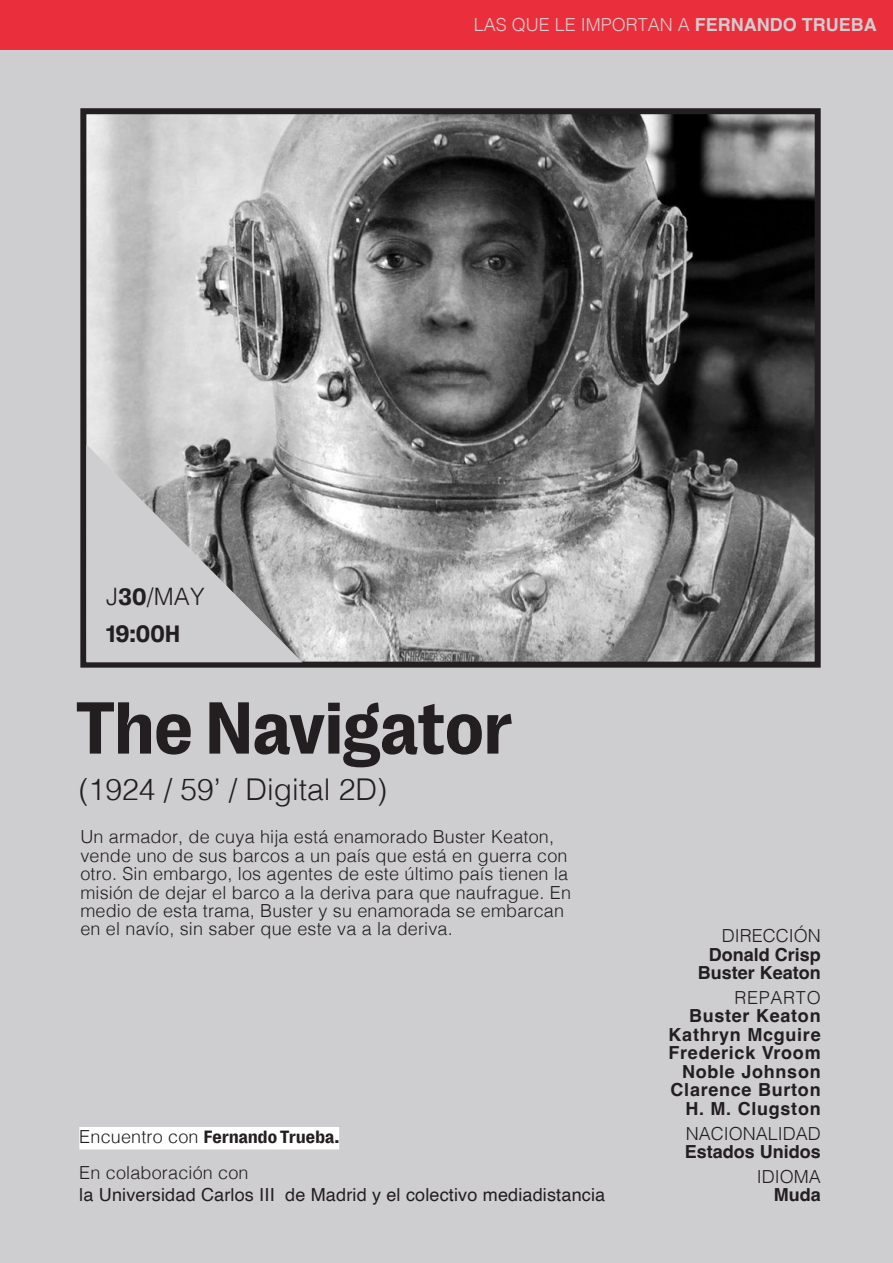
<style>
.page{position:relative;width:893px;height:1263px;background:#cecdcf}
.page>*{position:absolute;margin:0;border:0;box-sizing:border-box;transform-origin:0 0}
.t1{font:700 75px "PP Right Grotesk";color:#231f20}
.t2{font:300 30px "Helvetica";color:#231f20}
.t3{font:300 24px "Helvetica";color:#231f20}
.t4{font:700 24px "PP Right Grotesk";color:#231f20}
.t5{font:300 18px/18.5px "Helvetica";letter-spacing:.01em;color:#231f20;text-align:right}
.t6{font:700 18px/18.5px "Helvetica";letter-spacing:.04em;color:#231f20;text-align:right}
.Estilo_de_párrafo_1{font:18px/22.5px "Helvetica";letter-spacing:.01em;color:#231f20}
.t7{font:700 18px/18.5px "Helvetica";color:#231f20;text-align:right}
.t8{font:300 18px "Helvetica";color:#cecdcf}
.t9{font:700 18px "PP Right Grotesk";letter-spacing:.01em;color:#231f20}
.s1{font-family:"PP Right Grotesk";font-weight:700}
.s2{font-weight:700}
.s3{font-family:"Helvetica";font-weight:300}
.s4{font-weight:300}
</style>
<div class="page">
<div style="left:0;top:0;width:893px;height:50px;background:#eb2e3c"></div>
<img style="left:87px;top:115px;width:727px;height:546px">
<div style="left:80px;top:108px;width:741px;height:560px;border:6px solid #231f20"></div>
<svg style="left:86px;top:444px;width:216px;height:218px"></svg>
<div style="left:79px;top:1127px;width:260px;height:22px;background:#fff"></div>
<p class="t3" style="left:106px;top:576px;width:100px">J<span class="s1">30</span>/MAY</p>
<p class="t4" style="left:106px;top:621px;width:75px">19:00H</p>
<p class="t8" style="left:474px;top:9px;width:405px">LAS QUE LE IMPORTAN A <span class="s2">FERNANDO TRUEBA</span></p>
<p class="t1" style="left:76px;top:687px;width:438px">The Navigator</p>
<p class="t2" style="left:79px;top:763px;width:310px">(1924 / 59’ / Digital 2D)</p>
<p class="t5" style="left:80px;top:826px;width:492px;text-align:left">Un armador, de cuya hija está enamorado Buster Keaton, vende uno de sus barcos a un país que está en guerra con otro. Sin embargo, los agentes de este último país tienen la misión de dejar el barco a la deriva para que naufrague. En medio de esta trama, Buster y su enamorada se embarcan en el navío, sin saber que este va a la deriva.</p>
<p class="t9" style="left:79px;top:1127px;width:261px"><span class="s3">Encuentro con</span> Fernando Trueba.</p>
<p class="Estilo_de_párrafo_1" style="left:79px;top:1162px;width:527px"><span class="s4">En colaboración con<br></span>la Universidad Carlos III de Madrid y el colectivo mediadistancia</p>
<p class="t7" style="left:698px;top:929px;width:125px"><span class="s4">DIRECCIÓN<br></span>Donald Crisp<br>Buster Keaton</p>
<p class="t6" style="left:668px;top:990px;width:154px"><span class="s4">REPARTO<br></span>Buster Keaton<br>Kathryn Mcguire<br>Frederick Vroom<br>Noble Johnson<br>Clarence Burton<br>H. M. Clugston</p>
<p class="t7" style="left:685px;top:1126px;width:138px;text-align:left"><span class="s4">NACIONALIDAD<br></span>Estados Unidos</p>
<p class="t5" style="left:757px;top:1166px;width:66px">IDIOMA<br><span class="s2">Muda</span></p>
</div>
